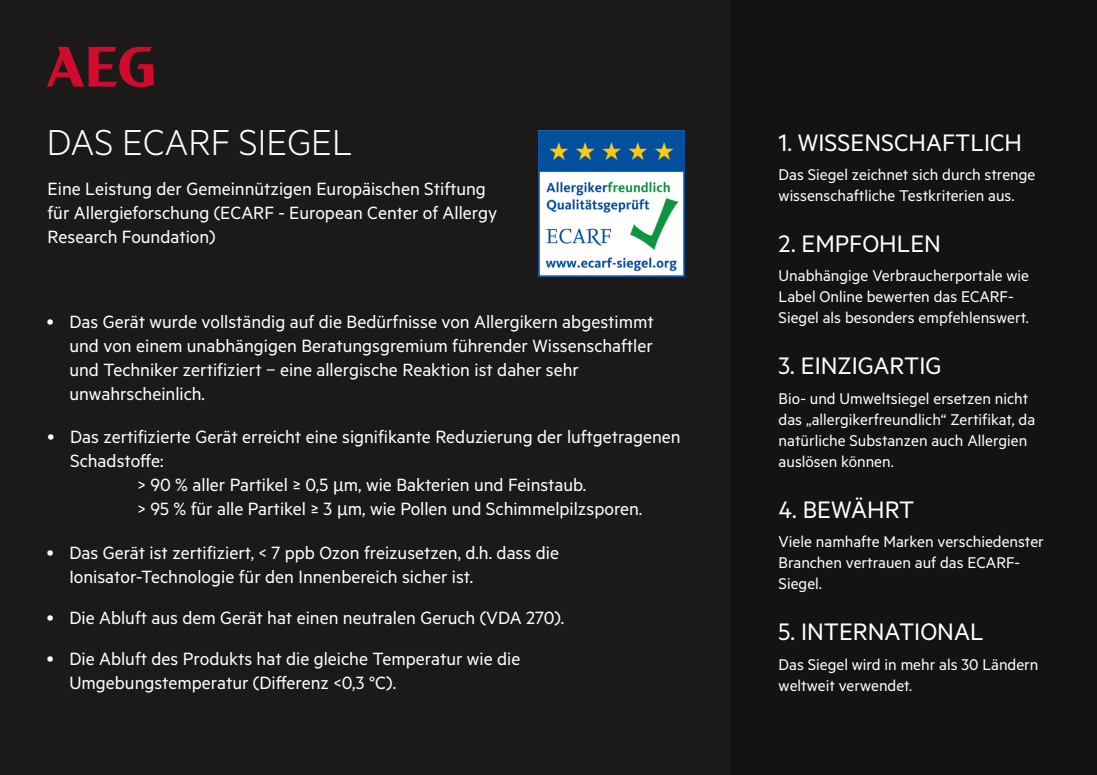
<style>
.page{position:relative;width:1097px;height:775px;background:#fff}
.page>*{position:absolute;margin:0;border:0;box-sizing:border-box;transform-origin:0 0}
.t1{font:300 40.62px "Metric";color:#fff}
.t2{font:26.88px "Metric";color:#fff}
.t3{font:20px/24px "Metric";color:#fff}
.t4{font:17.5px/21px "Metric";color:#fff}
.s1{font-family:"Source Sans Pro"}
</style>
<div class="page">
<div style="left:0;top:0;width:731px;height:775px;background:#1c1a19"></div>
<div style="left:731px;top:0;width:365px;height:775px;background:#131312"></div>
<svg style="left:47px;top:47px;width:106px;height:40px"></svg>
<img style="left:538px;top:130px;width:146px;height:147px">
<h1 class="t1" style="left:47px;top:118px;width:307px">DAS ECARF SIEGEL</h1>
<h2 class="t2" style="left:778px;top:127px;width:245px">1. WISSENSCHAFTLICH</h2>
<p class="t4" style="left:778px;top:163px;width:258px">Das Siegel zeichnet sich durch strenge wissenschaftliche Testkriterien aus.</p>
<h2 class="t2" style="left:778px;top:228px;width:164px">2. EMPFOHLEN</h2>
<p class="t4" style="left:778px;top:265px;width:252px">Unabhängige Verbraucherportale wie<br>Label Online bewerten das ECARF-<br>Siegel als besonders empfehlenswert.</p>
<h2 class="t2" style="left:778px;top:350px;width:164px">3. EINZIGARTIG</h2>
<p class="t4" style="left:778px;top:387px;width:258px">Bio- und Umweltsiegel ersetzen nicht das „allergikerfreundlich“ Zertifikat, da natürliche Substanzen auch Allergien auslösen können.</p>
<h2 class="t2" style="left:778px;top:494px;width:137px">4. BEWÄHRT</h2>
<p class="t4" style="left:778px;top:531px;width:267px">Viele namhafte Marken verschiedenster<br>Branchen vertrauen auf das ECARF-<br>Siegel.</p>
<h2 class="t2" style="left:778px;top:616px;width:206px">5. INTERNATIONAL</h2>
<p class="t4" style="left:778px;top:653px;width:261px">Das Siegel wird in mehr als 30 Ländern weltweit verwendet.</p>
<p class="t3" style="left:47px;top:176px;width:451px">Eine Leistung der Gemeinnützigen Europäischen Stiftung für Allergieforschung (ECARF - European Center of Allergy<br>Research Foundation)</p>
<p class="t3" style="left:69px;top:309px;width:586px;text-indent:-22px">• Das Gerät wurde vollständig auf die Bedürfnisse von Allergikern abgestimmt und von einem unabhängigen Beratungsgremium führender Wissenschaftler und Techniker zertifiziert – eine allergische Reaktion ist daher sehr unwahrscheinlich.</p>
<p class="t3" style="left:47px;top:424px;width:634px">• Das zertifizierte Gerät erreicht eine signifikante Reduzierung der luftgetragenen</p>
<p class="t3" style="left:70px;top:448px;width:95px">Schadstoffe:</p>
<p class="t3" style="left:137px;top:472px;width:450px">&gt; 90 % aller Partikel ≥ 0,5 <span class="s1">μ</span>m, wie Bakterien und Feinstaub.</p>
<p class="t3" style="left:137px;top:496px;width:506px">&gt; 95 % für alle Partikel ≥ 3 <span class="s1">μ</span>m, wie Pollen und Schimmelpilzsporen.</p>
<p class="t3" style="left:69px;top:540px;width:491px;text-indent:-22px">• Das Gerät ist zertifiziert, &lt; 7 ppb Ozon freizusetzen, d.h. dass die<br>Ionisator-Technologie für den Innenbereich sicher ist.</p>
<p class="t3" style="left:47px;top:606px;width:519px">• Die Abluft aus dem Gerät hat einen neutralen Geruch (VDA 270).</p>
<p class="t3" style="left:69px;top:646px;width:452px;text-indent:-22px">• Die Abluft des Produkts hat die gleiche Temperatur wie die<br>Umgebungstemperatur (Differenz &lt;0,3 °C).</p>
</div>
